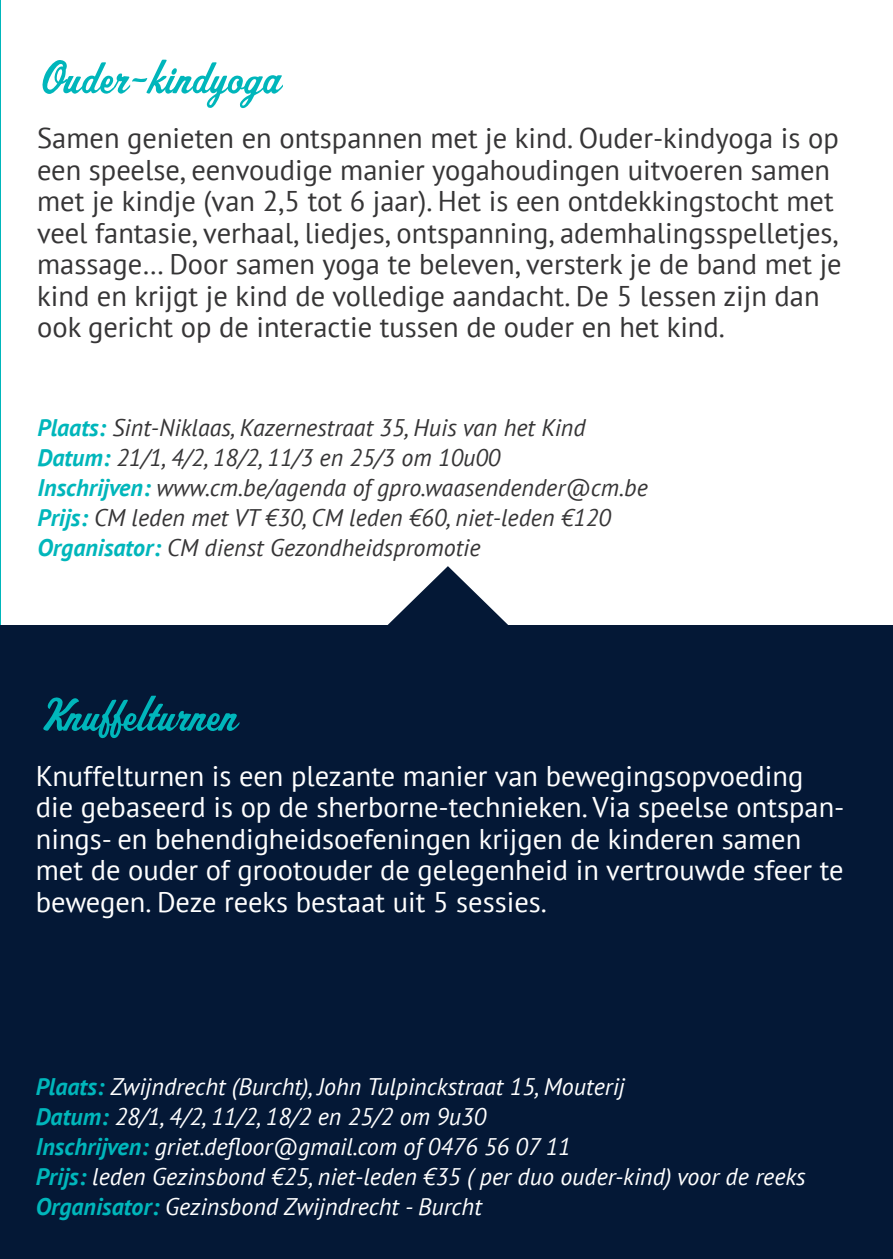
<style>
.page{position:relative;width:893px;height:1259px;background:#fff}
.page>*{position:absolute;margin:0;border:0;box-sizing:border-box;transform-origin:0 0}
.t1{font:51px "Aktuelle";color:#00b6bb}
.t2{font:28.5px/31.5px "PT Sans";color:#363536}
.t3{font:28.5px/31.5px "PT Sans";color:#fff}
.t4{font:italic 24px/30px "PT Sans";color:#fff}
.t5{font:italic 24px/30px "PT Sans";color:#363536}
.s1{font-weight:700;color:#00b6bb}
</style>
<div class="page">
<hr style="left:0;top:0;width:1px;height:626px;background:#00b6bb">
<div style="left:1px;top:626px;width:892px;height:633px;background:#041836"></div>
<svg style="left:367px;top:566px;width:162px;height:60px"></svg>
<h1 class="t1" style="left:36px;top:49px;width:245px">Ouder-kindyoga</h1>
<p class="t2" style="left:37px;top:122px;width:806px">Samen genieten en ontspannen met je kind. Ouder-kindyoga is op een speelse, eenvoudige manier yogahoudingen uitvoeren samen met je kindje (van 2,5 tot 6 jaar). Het is een ontdekkingstocht met veel fantasie, verhaal, liedjes, ontspanning, ademhalingsspelletjes, massage… Door samen yoga te beleven, versterk je de band met je kind en krijgt je kind de volledige aandacht. De 5 lessen zijn dan ook gericht op de interactie tussen de ouder en het kind.</p>
<p class="t5" style="left:38px;top:412px;width:612px"><span class="s1">Plaats:</span> Sint-Niklaas, Kazernestraat 35, Huis van het Kind <span class="s1">Datum:</span> 21/1, 4/2, 18/2, 11/3 en 25/3 om 10u00<br><span class="s1">Inschrijven:</span> www.cm.be/agenda of gpro.waasendender@cm.be <span class="s1">Prijs:</span> CM leden met VT €30, CM leden €60, niet-leden €120<br><span class="s1">Organisator:</span> CM dienst Gezondheidspromotie</p>
<h1 class="t1" style="left:37px;top:686px;width:202px">Knuffelturnen</h1>
<p class="t3" style="left:36px;top:759px;width:810px">Knuffelturnen is een plezante manier van bewegingsopvoeding die gebaseerd is op de sherborne-technieken. Via speelse ontspan&shy;nings- en behendigheidsoefeningen krijgen de kinderen samen met de ouder of grootouder de gelegenheid in vertrouwde sfeer te bewegen. Deze reeks bestaat uit 5 sessies.</p>
<p class="t4" style="left:36px;top:1071px;width:771px"><span class="s1">Plaats:</span> Zwijndrecht (Burcht), John Tulpinckstraat 15, Mouterij<br><span class="s1">Datum:</span> 28/1, 4/2, 11/2, 18/2 en 25/2 om 9u30<br><span class="s1">Inschrijven:</span> griet.defloor@gmail.com of 0476 56 07 11<br><span class="s1">Prijs:</span> leden Gezinsbond €25, niet-leden €35 ( per duo ouder-kind) voor de reeks <span class="s1">Organisator:</span> Gezinsbond Zwijndrecht - Burcht</p>
</div>
